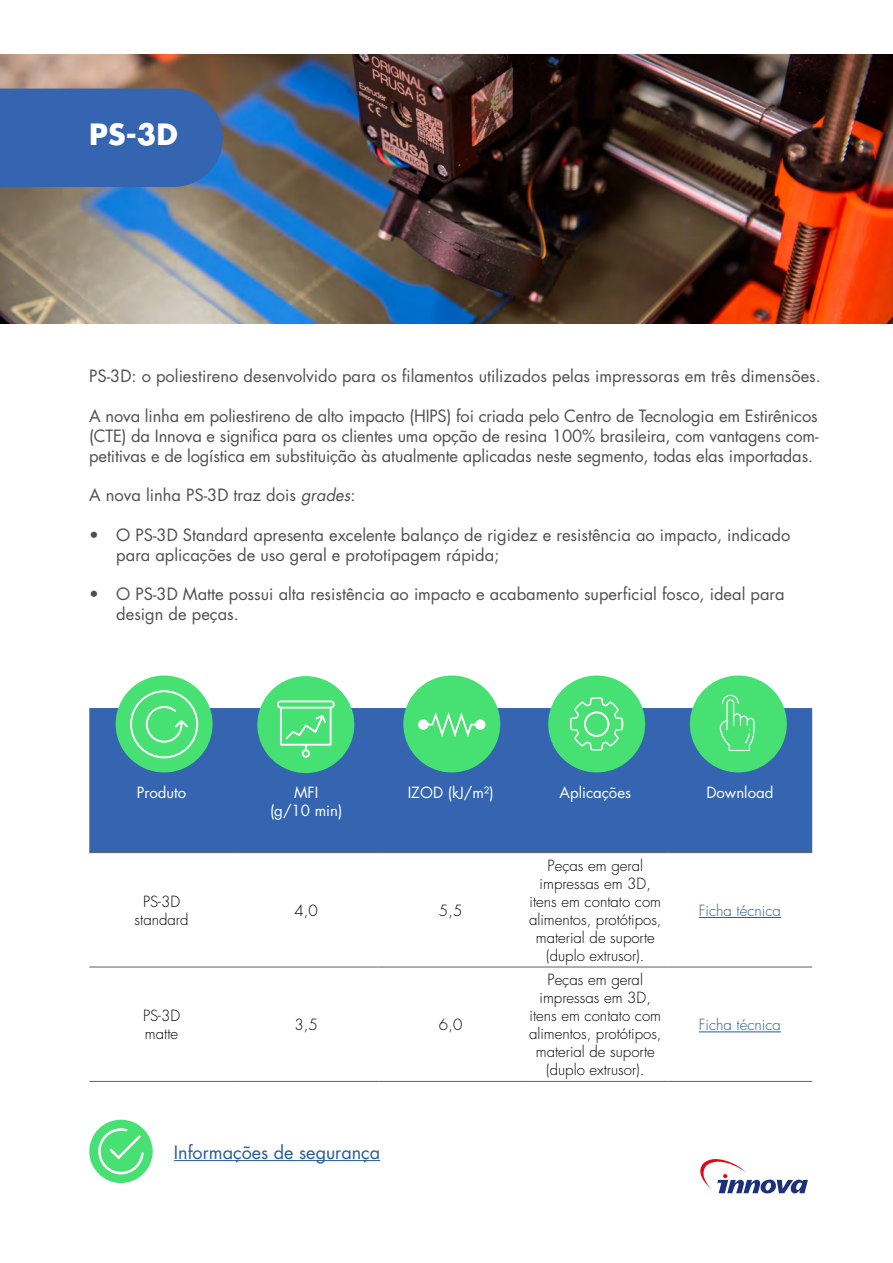
<style>
.page{position:relative;width:893px;height:1263px;background:#fff}
.page>*{position:absolute;margin:0;border:0;box-sizing:border-box;transform-origin:0 0}
.t1{font:700 28.5px "Futura Std";color:#fff}
.t2{font:18px "Futura Std";color:#275b9b}
.t3{font:16.5px/19.8px "Futura Std";color:#504f4f}
.t4{font:300 15px/18px "Futura Std";color:#000;text-align:center}
.t5{font:15px/18px "Futura Std";color:#fff;text-align:center}
.t6{font:300 15px "Futura Std";color:#275b9b}
.s1{font-style:italic}
</style>
<div class="page">
<img style="left:0;top:54px;width:893px;height:269px">
<div style="left:0;top:89px;width:223px;height:98px;background:#3565b1"></div>
<svg style="left:700px;top:1159px;width:108px;height:35px"></svg>
<div style="left:89px;top:708px;width:723px;height:144px;background:#3565b1"></div>
<hr style="left:89px;top:852px;width:145px;height:1px;background:#5f5e5e">
<hr style="left:234px;top:852px;width:144px;height:1px;background:#5f5e5e">
<hr style="left:378px;top:852px;width:145px;height:1px;background:#5f5e5e">
<hr style="left:523px;top:852px;width:145px;height:1px;background:#5f5e5e">
<hr style="left:668px;top:852px;width:144px;height:1px;background:#5f5e5e">
<hr style="left:89px;top:967px;width:145px;height:1px;background:#5f5e5e">
<hr style="left:234px;top:967px;width:144px;height:1px;background:#5f5e5e">
<hr style="left:378px;top:967px;width:145px;height:1px;background:#5f5e5e">
<hr style="left:523px;top:967px;width:145px;height:1px;background:#5f5e5e">
<hr style="left:668px;top:967px;width:144px;height:1px;background:#5f5e5e">
<hr style="left:89px;top:1081px;width:145px;height:1px;background:#5f5e5e">
<hr style="left:234px;top:1081px;width:144px;height:1px;background:#5f5e5e">
<hr style="left:378px;top:1081px;width:145px;height:1px;background:#5f5e5e">
<hr style="left:523px;top:1081px;width:145px;height:1px;background:#5f5e5e">
<hr style="left:668px;top:1081px;width:144px;height:1px;background:#5f5e5e">
<hr style="left:699px;top:917px;width:82px;height:1px;background:#275b9b">
<hr style="left:699px;top:1031px;width:82px;height:1px;background:#275b9b">
<div style="left:116px;top:675px;width:97px;height:97px;background:#46e172;border-radius:50%"></div>
<div style="left:690px;top:675px;width:97px;height:97px;background:#46e172;border-radius:50%"></div>
<svg style="left:719px;top:694px;width:36px;height:58px"></svg>
<svg style="left:128px;top:688px;width:72px;height:72px"></svg>
<div style="left:548px;top:675px;width:97px;height:97px;background:#46e172;border-radius:50%"></div>
<div style="left:257px;top:676px;width:97px;height:97px;background:#46e172;border-radius:50%"></div>
<svg style="left:277px;top:700px;width:58px;height:58px"></svg>
<div style="left:403px;top:675px;width:97px;height:97px;background:#46e172;border-radius:50%"></div>
<svg style="left:418px;top:712px;width:68px;height:25px"></svg>
<svg style="left:570px;top:697px;width:54px;height:54px"></svg>
<div style="left:89px;top:1120px;width:64px;height:63px;background:#46e172;border-radius:50%"></div>
<svg style="left:95px;top:1125px;width:52px;height:53px"></svg>
<hr style="left:174px;top:1160px;width:206px;height:1px;background:#275b9b">
<h1 class="t1" style="left:89px;top:116px;width:90px">PS-3D</h1>
<p class="t3" style="left:89px;top:367px;width:733px">PS-3D: o poliestireno desenvolvido para os filamentos utilizados pelas impressoras em três dimensões.</p>
<p class="t3" style="left:89px;top:406px;width:731px;text-align:justify">A nova linha em poliestireno de alto impacto (HIPS) foi criada pelo Centro de Tecnologia em Estirênicos (CTE) da Innova e significa para os clientes uma opção de resina 100% brasileira, com vantagens com&shy;petitivas e de logística em substituição às atualmente aplicadas neste segmento, todas elas importadas.</p>
<p class="t3" style="left:89px;top:485px;width:268px">A nova linha PS-3D traz dois <span class="s1">grades</span>:</p>
<p class="t3" style="left:116px;top:525px;width:675px;text-indent:-27px">• O PS-3D Standard apresenta excelente balanço de rigidez e resistência ao impacto, indicado para aplicações de uso geral e prototipagem rápida;</p>
<p class="t3" style="left:116px;top:584px;width:670px;text-indent:-27px">• O PS-3D Matte possui alta resistência ao impacto e acabamento superficial fosco, ideal para design de peças.</p>
<p class="t5" style="left:137px;top:784px;width:51px">Produto</p>
<p class="t5" style="left:270px;top:784px;width:74px">MFI<br>(g/10 min)</p>
<p class="t5" style="left:408px;top:784px;width:88px">IZOD (kJ/m²)</p>
<p class="t5" style="left:559px;top:784px;width:73px">Aplicações</p>
<p class="t5" style="left:706px;top:784px;width:69px">Download</p>
<p class="t4" style="left:135px;top:893px;width:55px">PS-3D standard</p>
<p class="t4" style="left:295px;top:902px;width:25px">4,0</p>
<p class="t4" style="left:439px;top:902px;width:25px">5,5</p>
<p class="t4" style="left:143px;top:1007px;width:39px;text-align:left">PS-3D matte</p>
<p class="t4" style="left:295px;top:1016px;width:25px">3,5</p>
<p class="t4" style="left:439px;top:1016px;width:25px">6,0</p>
<p class="t2" style="left:174px;top:1141px;width:208px">Informações de segurança</p>
<p class="t4" style="left:529px;top:857px;width:134px">Peças em geral impressas em 3D, itens em contato com alimentos, protótipos, material de suporte (duplo extrusor).</p>
<p class="t4" style="left:529px;top:971px;width:134px">Peças em geral impressas em 3D, itens em contato com alimentos, protótipos, material de suporte (duplo extrusor).</p>
<p class="t6" style="left:699px;top:901px;width:84px">Ficha técnica</p>
<p class="t6" style="left:699px;top:1016px;width:84px">Ficha técnica</p>
</div>
